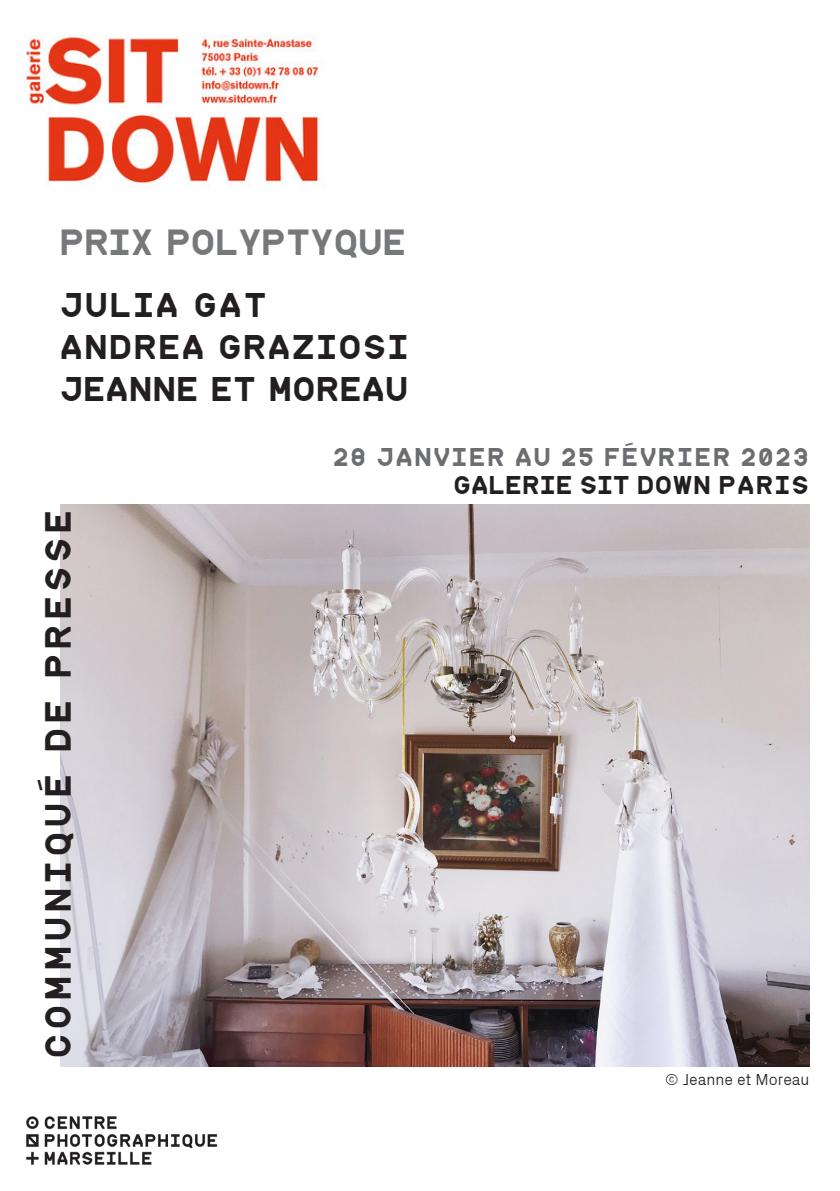
<style>
.page{position:relative;width:840px;height:1191px;background:#fff}
.page>*{position:absolute;margin:0;border:0;box-sizing:border-box;transform-origin:0 0}
.t1{font:34px "commune 01 V1.2";letter-spacing:.16em;color:#231f20}
.t2{font:34px "commune 01 V1.2";letter-spacing:.02em;color:#76787b}
.t3{font:32px "commune 01 V1.2";letter-spacing:.07em;color:#231f20}
.t4{font:32px "commune 01 V1.2";letter-spacing:.04em;color:#231f20}
.t5{font:24px "commune V2";color:#6c6d70}
.t6{font:24px "commune V2";letter-spacing:-.05em;color:#231f20}
.Légendes{font:300 16px "Px Grotesk";color:#231f20}
</style>
<div class="page">
<img style="left:26px;top:1116px;width:192px;height:49px">
<img style="left:25px;top:35px;width:294px;height:152px">
<img style="left:60px;top:505px;width:749px;height:561px">
<p class="t2" style="left:60px;top:222px;width:346px">PRIX POLYPTYQUE</p>
<p class="t3" style="left:60px;top:286px;width:208px">JULIA GAT</p>
<p class="t3" style="left:60px;top:328px;width:349px">ANDREA GRAZIOSI</p>
<p class="t4" style="left:60px;top:370px;width:349px">JEANNE ET MOREAU</p>
<p class="t1" style="left:37px;top:1058px;width:549px;rotate:-90deg">COMMUNIQUÉ DE PRESSE</p>
<p class="t5" style="left:332px;top:442px;width:478px">28 JANVIER AU 25 FÉVRIER 2023</p>
<p class="t6" style="left:452px;top:470px;width:358px">GALERIE SIT DOWN PARIS</p>
<p class="Légendes" style="left:664px;top:1070px;width:146px">© Jeanne et Moreau</p>
</div>
